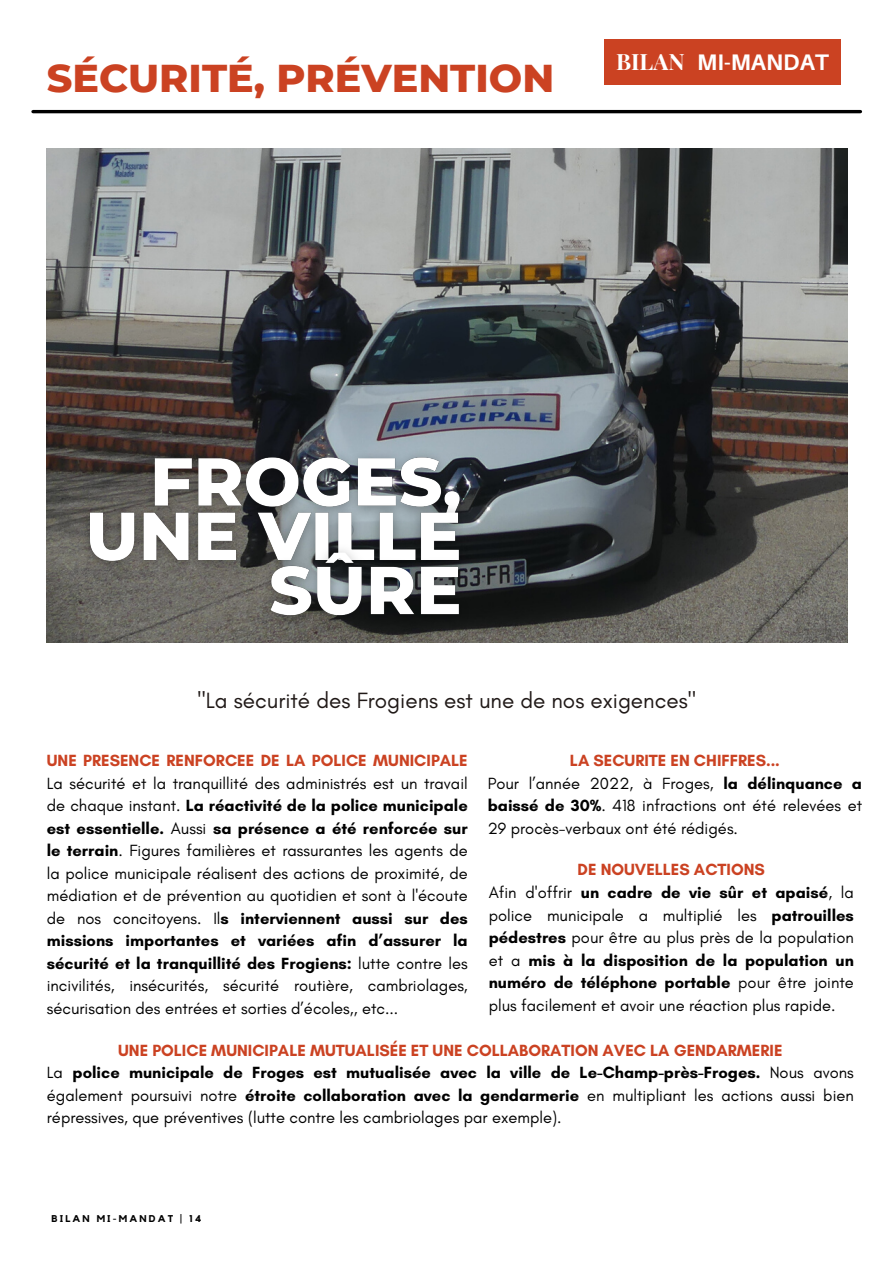
<style>
.page{position:relative;width:893px;height:1264px;background:#fff}
.page>*{position:absolute;margin:0;border:0;box-sizing:border-box;transform-origin:0 0}
.t1{font:800 39.6px "Montserrat";color:#cb4222}
.t2{font:22.5px "Glacial Indifference";color:#201917}
.t3{font:700 22.5px "Aileron";color:#fff}
.t4{font:700 22.5px "Playfair Display";color:#fff}
.t5{font:16.5px/22.5px "Glacial Indifference";color:#000;text-align:justify}
.t6{font:700 16.5px "Glacial Indifference";color:#cb4222}
.t7{font:700 9.75px "Kollektif";letter-spacing:.22em;color:#000}
.s1{font-weight:700;color:#cb4222}
.s2{font-weight:700}
</style>
<div class="page">
<img style="left:47px;top:149px;width:800px;height:493px">
<hr style="left:33px;top:110px;width:827px;height:3px;background:#000">
<div style="left:604px;top:39px;width:237px;height:46px;background:#cb4222"></div>
<img style="left:71px;top:441px;width:407px;height:194px">
<p class="t3" style="left:706px;top:39px;width:133px">MI-MANDAT</p>
<p class="t1" style="left:47px;top:54px;width:509px">SÉCURITÉ, PRÉVENTION</p>
<p class="t4" style="left:616px;top:46px;width:70px">BILAN</p>
<p class="t3" style="left:697px;top:49px;width:133px">MI-MANDAT</p>
<p class="t2" style="left:197px;top:686px;width:500px">"La sécurité des Frogiens est une de nos exigences"</p>
<p class="t5" style="left:47px;top:749px;width:422px"><span class="s1">UNE PRESENCE RENFORCEE DE LA POLICE MUNICIPALE </span>La sécurité et la tranquillité des administrés est un travail de chaque instant. <span class="s2">La réactivité de la police municipale est essentielle.</span> Aussi <span class="s2">sa présence a été renforcée sur le terrain</span>. Figures familières et rassurantes les agents de la police municipale réalisent des actions de proximité, de médiation et de prévention au quotidien et sont à l'écoute de nos concitoyens. Il<span class="s2">s interviennent aussi sur des missions importantes et variées afin d’assurer la sécurité et la tranquillité des Frogiens:</span> lutte contre les incivilités, insécurités, sécurité routière, cambriolages, sécurisation des entrées et sorties d’écoles,, etc...</p>
<p class="t6" style="left:118px;top:1039px;width:665px">UNE POLICE MUNICIPALE MUTUALISÉE ET UNE COLLABORATION AVEC LA GENDARMERIE</p>
<p class="t5" style="left:47px;top:1061px;width:808px">La <span class="s2">police municipale de Froges est mutualisée avec la ville de Le-Champ-près-Froges.</span> Nous avons également poursuivi notre <span class="s2">étroite collaboration avec la gendarmerie</span> en multipliant les actions aussi bien répressives, que préventives (lutte contre les cambriolages par exemple).</p>
<p class="t6" style="left:570px;top:750px;width:211px">LA SECURITE EN CHIFFRES...</p>
<p class="t5" style="left:487px;top:771px;width:376px">Pour l’année 2022, à Froges, <span class="s2">la délinquance a baissé de 30%</span>. 418 infractions ont été relevées et 29 procès-verbaux ont été rédigés.</p>
<p class="t6" style="left:577px;top:859px;width:189px">DE NOUVELLES ACTIONS</p>
<p class="t5" style="left:488px;top:881px;width:366px">Afin d'offrir <span class="s2">un cadre de vie sûr et apaisé</span>, la police municipale a multiplié les <span class="s2">patrouilles pédestres</span> pour être au plus près de la population et a <span class="s2">mis à la disposition de la population un numéro de téléphone portable</span> pour être jointe plus facilement et avoir une réaction plus rapide.</p>
<p class="t7" style="left:52px;top:1214px;width:151px">BILAN MI-MANDAT | 14</p>
</div>
